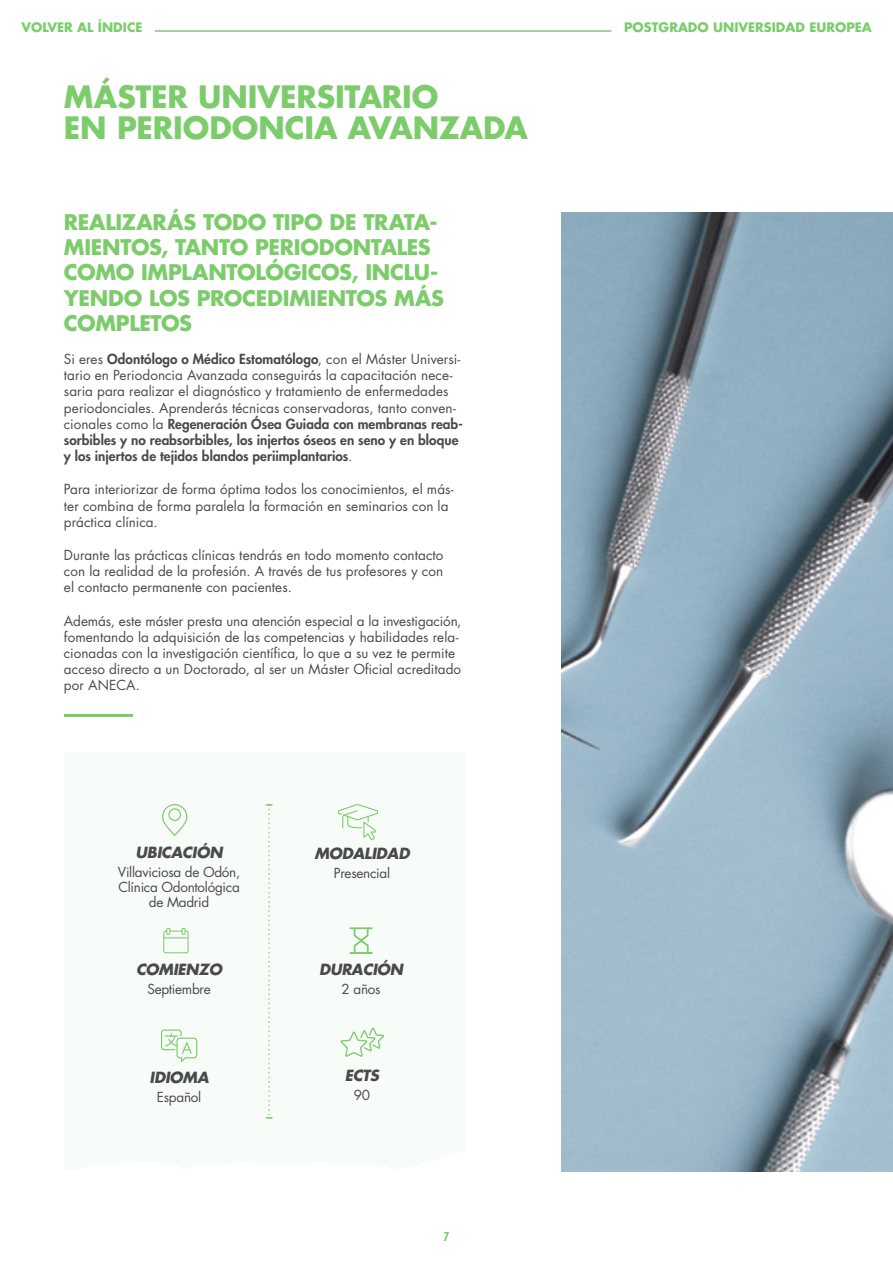
<style>
.page{position:relative;width:893px;height:1263px;background:#fff}
.page>*{position:absolute;margin:0;border:0;box-sizing:border-box;transform-origin:0 0}
.t1{font:700 30px/31.5px "Futura Std";letter-spacing:-.005em;color:#7ccc6c}
.t2{font:700 21px/25.2px "Futura Std";letter-spacing:-.015em;color:#7ccc6c}
.t3{font:italic 700 15px "Futura Std";letter-spacing:-.02em;color:#4a4a49}
.t4{font:13.5px/16.2px "Futura Std";color:#4a4a49}
.t5{font:13.5px/15px "Futura Std";letter-spacing:-.02em;color:#4a4a49;text-align:center}
.t6{font:700 12.75px "Futura Std";color:#7ccc6c}
.t7{font:700 condensed 12px "Futura Std";color:#7ccc6c}
.s1{font-weight:800}
</style>
<div class="page">
<hr style="left:155px;top:30px;width:695px;height:2px;background:#7ccc6c">
<hr style="left:611px;top:30px;width:261px;height:3px;background:#fff">
<svg style="left:266px;top:804px;width:6px;height:314px"></svg>
<svg style="left:349px;top:927px;width:24px;height:27px"></svg>
<svg style="left:338px;top:804px;width:40px;height:36px"></svg>
<svg style="left:163px;top:928px;width:26px;height:25px"></svg>
<svg style="left:161px;top:1029px;width:36px;height:33px"></svg>
<svg style="left:162px;top:804px;width:25px;height:32px"></svg>
<svg style="left:340px;top:1027px;width:45px;height:30px"></svg>
<img style="left:561px;top:213px;width:332px;height:958px">
<hr style="left:64px;top:714px;width:69px;height:3px;background:#7ccc6c">
<p class="t6" style="left:21px;top:19px;width:123px">VOLVER AL ÍNDICE</p>
<p class="t6" style="left:624px;top:19px;width:249px">POSTGRADO UNIVERSIDAD EUROPEA</p>
<h1 class="t1" style="left:64px;top:80px;width:465px">MÁSTER UNIVERSITARIO<br>EN PERIODONCIA AVANZADA</h1>
<h2 class="t2" style="left:64px;top:209px;width:382px">REALIZARÁS TODO TIPO DE TRATA-<br>MIENTOS, TANTO PERIODONTALES<br>COMO IMPLANTOLÓGICOS, INCLU-<br>YENDO LOS PROCEDIMIENTOS MÁS<br>COMPLETOS</h2>
<p class="t4" style="left:64px;top:351px;width:400px">Si eres <span class="s1">Odontólogo o Médico Estomatólogo</span>, con el Máster Universi&shy;tario en Periodoncia Avanzada conseguirás la capacitación nece&shy;saria para realizar el diagnóstico y tratamiento de enfermedades periodonciales. Aprenderás técnicas conservadoras, tanto conven&shy;cionales como la <span class="s1">Regeneración Ósea Guiada con membranas reab&shy;sorbibles y no reabsorbibles, los injertos óseos en seno y en bloque y los injertos de tejidos blandos periimplantarios</span>.</p>
<p class="t4" style="left:64px;top:481px;width:391px">Para interiorizar de forma óptima todos los conocimientos, el más&shy;ter combina de forma paralela la formación en seminarios con la práctica clínica.</p>
<p class="t4" style="left:64px;top:547px;width:381px;text-align:justify">Durante las prácticas clínicas tendrás en todo momento contacto con la realidad de la profesión. A través de tus profesores y con el contacto permanente con pacientes.</p>
<p class="t4" style="left:64px;top:613px;width:399px">Además, este máster presta una atención especial a la investigación, fomentando la adquisición de las competencias y habilidades rela&shy;cionadas con la investigación científica, lo que a su vez te permite acceso directo a un Doctorado, al ser un Máster Oficial acreditado por ANECA.</p>
<p class="t3" style="left:135px;top:842px;width:89px">UBICACIÓN</p>
<p class="t5" style="left:118px;top:864px;width:124px">Villaviciosa de Odón,<br>Clínica Odontológica de Madrid</p>
<p class="t3" style="left:314px;top:843px;width:97px">MODALIDAD</p>
<p class="t5" style="left:334px;top:865px;width:58px">Presencial</p>
<p class="t3" style="left:136px;top:959px;width:88px">COMIENZO</p>
<p class="t5" style="left:147px;top:981px;width:65px">Septiembre</p>
<p class="t3" style="left:319px;top:959px;width:86px">DURACIÓN</p>
<p class="t4" style="left:342px;top:981px;width:41px">2 años</p>
<p class="t3" style="left:149px;top:1067px;width:61px">IDIOMA</p>
<p class="t5" style="left:157px;top:1090px;width:46px">Español</p>
<p class="t3" style="left:345px;top:1065px;width:36px">ECTS</p>
<p class="t4" style="left:354px;top:1087px;width:18px">90</p>
<p class="t7" style="left:444px;top:1229px;width:7px">7</p>
</div>
